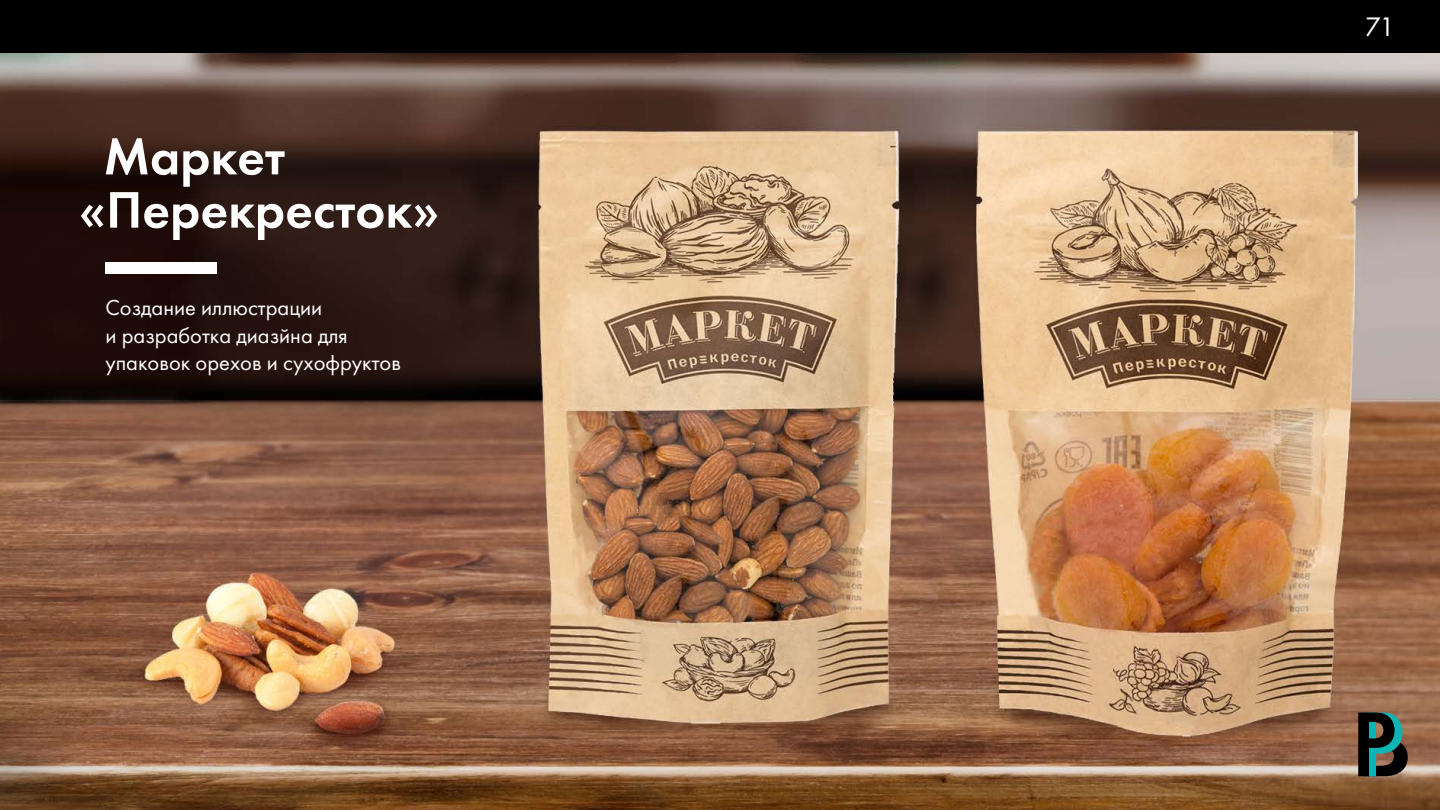
<style>
.page{position:relative;width:1440px;height:810px;background:#fff}
.page>*{position:absolute;margin:0;border:0;box-sizing:border-box;transform-origin:0 0}
.t1{font:italic 53.25px/53.2px "Futura Demi C";color:#fff}
.t2{font:27.75px "Futura Book C";color:#fff}
.t3{font:italic 22.5px/27.8px "Futura Book C";color:#fff}
</style>
<div class="page">
<div style="left:0;top:0;width:1440px;height:54px;background:#000"></div>
<img style="left:0;top:53px;width:1440px;height:757px">
<div style="left:105px;top:262px;width:112px;height:11px;background:#fff"></div>
<svg style="left:1358px;top:713px;width:50px;height:63px;background:#25403b"></svg>
<h1 class="t1" style="left:79px;top:130px;width:362px;text-indent:25px">Маркет «Перекресток»</h1>
<p class="t3" style="left:105px;top:294px;width:297px">Создание иллюстрации<br>и разработка диазйна для упаковок орехов и сухофруктов</p>
<p class="t2" style="left:1365px;top:12px;width:31px">71</p>
</div>
